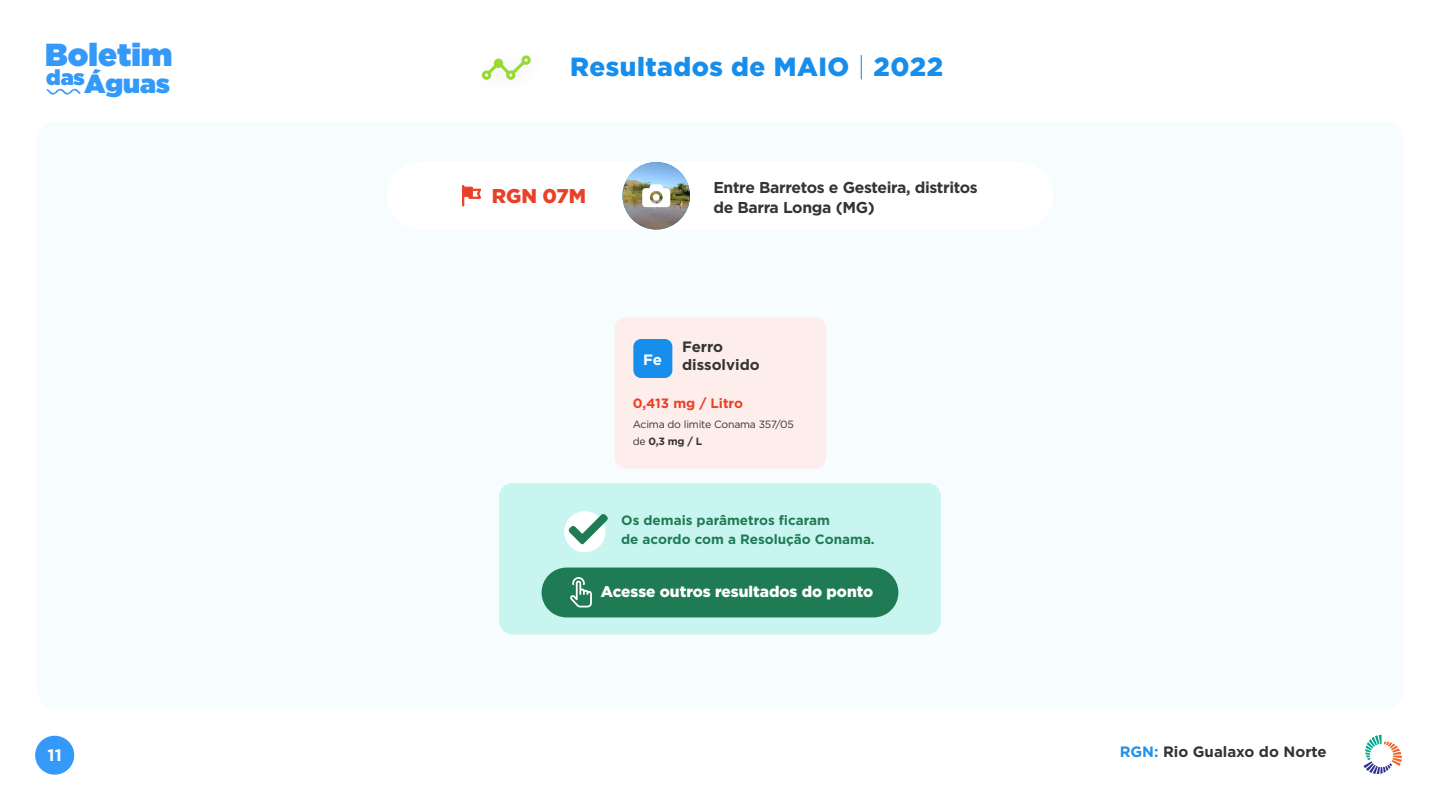
<style>
.page{position:relative;width:1440px;height:810px;background:#fff}
.page>*{position:absolute;margin:0;border:0;box-sizing:border-box;transform-origin:0 0}
.t1{font:900 31.88px "Gotham";color:#3599fa}
.t2{font:900 26.25px "Gotham";letter-spacing:.02em;color:#178eeb}
.t3{font:900 26.25px "Gotham";color:#3599fa}
.t4{font:900 21.45px "Gotham";color:#3599fa}
.t5{font:900 19.95px "Gotham";color:#e84128}
.t6{font:700 16.65px "Gotham";color:#fff}
.t7{font:700 15.75px/19.6px "Gotham";letter-spacing:-.02em;color:#343433}
.t8{font:900 15.45px "Gotham";color:#fff}
.t9{font:700 15px "Gotham";color:#333}
.t10{font:700 15px/18px "Gotham";color:#343433}
.t11{font:700 15px "Gotham";color:#fff}
.t12{font:700 13.5px/18.6px "Gotham";color:#1f7b54}
.t13{font:700 13.5px "Gotham";color:#e84128}
.t14{font:10.5px/16.4px "Gotham";letter-spacing:-.02em;color:#343433}
.s1{font-weight:300}
.s2{font-weight:700}
.s3{color:#2390e9}
</style>
<div class="page">
<div style="left:37px;top:122px;width:1367px;height:587px;background:#f7fcfe;border-radius:19px"></div>
<svg style="left:482px;top:55px;width:49px;height:25px"></svg>
<div style="left:35px;top:736px;width:39px;height:39px;background:#3599fa;border-radius:19px"></div>
<div style="left:499px;top:483px;width:442px;height:151px;background:#c9f5f1;border-radius:14px"></div>
<div style="left:542px;top:568px;width:356px;height:49px;background:#1f7b54;border-radius:25px"></div>
<svg style="left:570px;top:577px;width:22px;height:30px"></svg>
<div style="left:564px;top:511px;width:41px;height:41px;background:#fff;border-radius:50%"></div>
<svg style="left:568px;top:514px;width:40px;height:30px"></svg>
<div style="left:615px;top:317px;width:211px;height:152px;background:#feeeeb;border-radius:11px"></div>
<div style="left:633px;top:339px;width:39px;height:39px;background:#178eec;border-radius:8px"></div>
<div style="left:387px;top:162px;width:666px;height:68px;background:#fff;border-radius:34px"></div>
<svg style="left:462px;top:185px;width:19px;height:22px"></svg>
<img style="left:622px;top:162px;width:68px;height:68px;border-radius:34px">
<svg style="left:642px;top:184px;width:28px;height:23px"></svg>
<svg style="left:47px;top:89px;width:34px;height:6px"></svg>
<svg style="left:1364px;top:735px;width:38px;height:39px"></svg>
<h1 class="t1" style="left:45px;top:32px;width:129px">Boletim</h1>
<h2 class="t3" style="left:85px;top:65px;width:87px">Águas</h2>
<h3 class="t4" style="left:46px;top:62px;width:40px">das</h3>
<h2 class="t2" style="left:570px;top:52px;width:374px">Resultados de MAIO <span class="s1">|</span> 2022</h2>
<h3 class="t5" style="left:492px;top:184px;width:96px">RGN 07M</h3>
<p class="t7" style="left:713px;top:178px;width:266px">Entre Barretos e Gesteira, distritos de Barra Longa (MG)</p>
<p class="t11" style="left:643px;top:349px;width:20px">Fe</p>
<p class="t10" style="left:682px;top:338px;width:79px">Ferro dissolvido</p>
<p class="t13" style="left:633px;top:394px;width:112px">0,413 mg / Litro</p>
<p class="t14" style="left:633px;top:416px;width:163px">Acima do limite Conama 357/05 de <span class="s2">0,3 mg / L</span></p>
<p class="t12" style="left:621px;top:511px;width:255px">Os demais parâmetros ficaram<br>de acordo com a Resolução Conama.</p>
<p class="t8" style="left:601px;top:583px;width:274px">Acesse outros resultados do ponto</p>
<p class="t6" style="left:48px;top:744px;width:16px">11</p>
<p class="t9" style="left:1120px;top:742px;width:209px"><span class="s3">RGN:</span> Rio Gualaxo do Norte</p>
</div>
